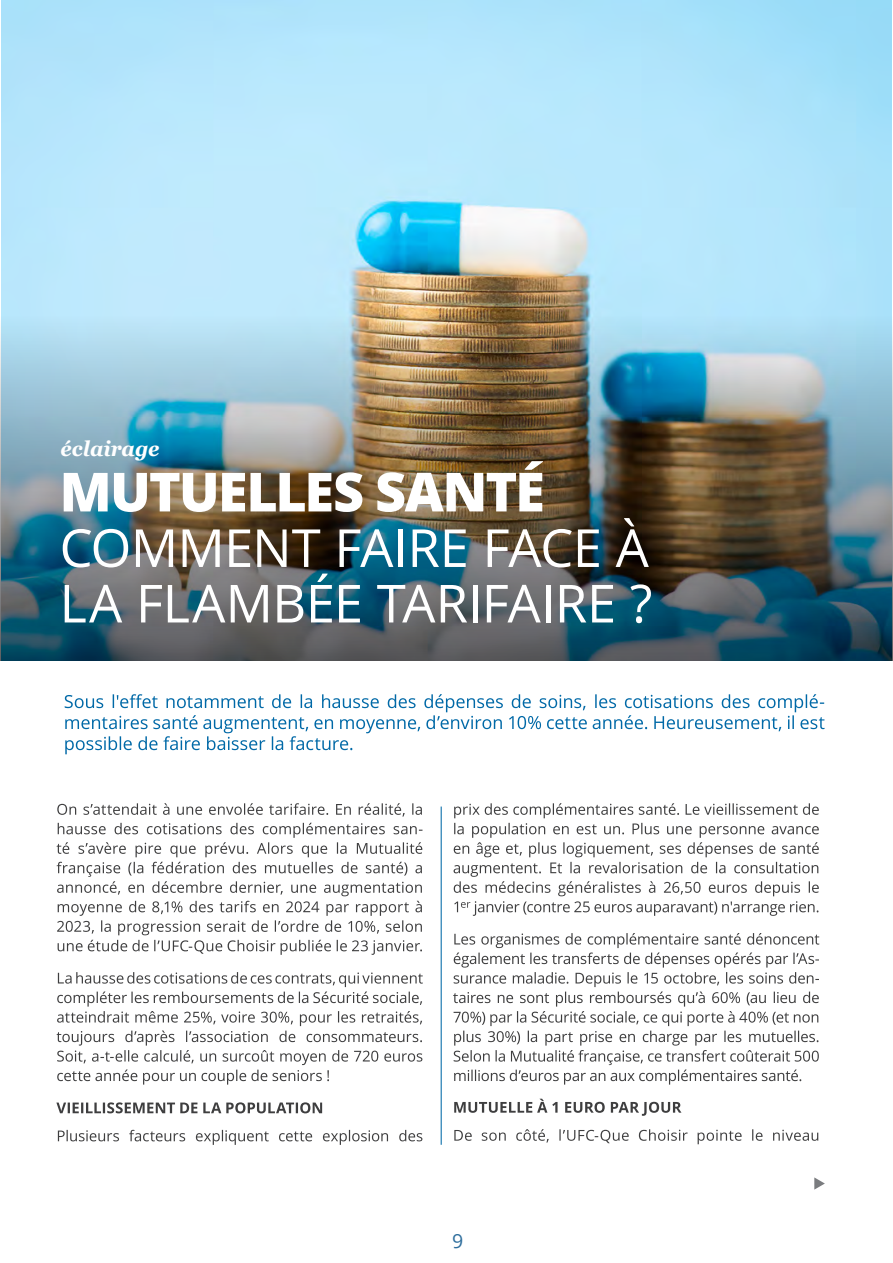
<style>
.page{position:relative;width:893px;height:1263px;background:#fff}
.page>*{position:absolute;margin:0;border:0;box-sizing:border-box;transform-origin:0 0}
.TEXTE_SOMMAIRE{font:800 54px "Open Sans";letter-spacing:-.035em;color:#fff}
.TEXTE_SOMMAIRE-2{font:52.5px/55.5px "Open Sans";letter-spacing:-.015em;color:#fff}
.TEXTE_SOMMAIRE-3{font:italic 700 21px "Georgia";color:#fff}
.t1{font:19.5px "Open Sans";color:#2d6d9c}
</style>
<div class="page">
<img style="left:2px;top:0;width:890px;height:316px">
<img style="left:0;top:316px;width:893px;height:345px">
<svg style="left:65px;top:694px;width:759px;height:60px"></svg>
<svg style="left:814px;top:1177px;width:11px;height:12px"></svg>
<svg style="left:454px;top:1129px;width:364px;height:15px"></svg>
<svg style="left:454px;top:1099px;width:227px;height:17px"></svg>
<svg style="left:453px;top:933px;width:366px;height:151px"></svg>
<svg style="left:454px;top:803px;width:365px;height:113px"></svg>
<svg style="left:58px;top:1130px;width:364px;height:15px"></svg>
<svg style="left:56px;top:1102px;width:266px;height:11px"></svg>
<svg style="left:57px;top:972px;width:366px;height:112px"></svg>
<svg style="left:57px;top:823px;width:365px;height:132px"></svg>
<svg style="left:57px;top:803px;width:365px;height:14px"></svg>
<hr style="left:441px;top:806px;width:1px;height:339px;background:#0069a7">
<p class="TEXTE_SOMMAIRE-3" style="left:61px;top:433px;width:100px">éclairage</p>
<p class="TEXTE_SOMMAIRE" style="left:60px;top:451px;width:487px">MUTUELLES SANTÉ</p>
<p class="TEXTE_SOMMAIRE-2" style="left:60px;top:519px;width:594px">COMMENT FAIRE FACE À<br>LA FLAMBÉE TARIFAIRE ?</p>
<p class="t1" style="left:452px;top:1228px;width:13px">9</p>
</div>
